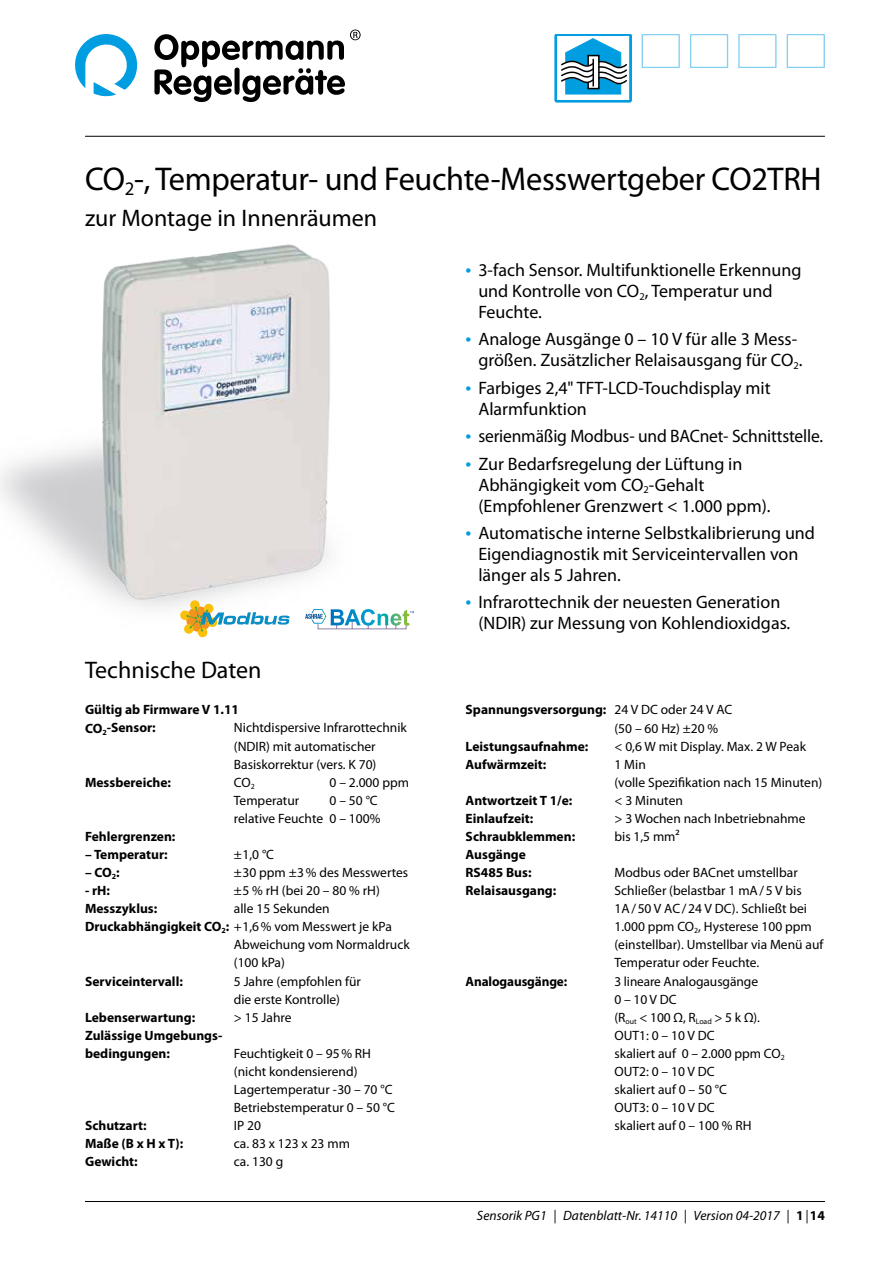
<style>
.page{position:relative;width:893px;height:1263px;background:#fff}
.page>*{position:absolute;margin:0;border:0;box-sizing:border-box;transform-origin:0 0}
.t1{font:33px "Myriad Pro";letter-spacing:-.01em;color:#000}
.t2{font:24px "Myriad Pro";color:#000}
.t3{font:18px/21px "Myriad Pro";color:#000}
.t4{font:13.5px/18px "Myriad Pro";color:#000}
.t5{font:700 13.5px/18.1px "Myriad Pro";color:#000}
.t6{font:italic 13.5px "Myriad Pro";color:#000}
.s1{font-weight:700}
.s2{font-size:21px;color:#009ee0}
.s3{font-weight:700;font-style:normal}
</style>
<div class="page">
<hr style="left:85px;top:136px;width:740px;height:1px;background:#000">
<svg style="left:690px;top:34px;width:38px;height:34px"></svg>
<svg style="left:642px;top:34px;width:38px;height:34px"></svg>
<svg style="left:738px;top:34px;width:39px;height:34px"></svg>
<svg style="left:787px;top:34px;width:38px;height:34px"></svg>
<div style="left:555px;top:34px;width:76px;height:68px;background:linear-gradient(to bottom,#eaf6fc,#e9f6fc);border-radius:2px"></div>
<div style="left:555px;top:34px;width:76px;height:68px;border:1px solid #009ee0;border-radius:2px"></div>
<div style="left:558px;top:36px;width:71px;height:63px;background:#fff;border:1px solid #fff"></div>
<svg style="left:561px;top:38px;width:67px;height:57px"></svg>
<hr style="left:85px;top:1201px;width:740px;height:1px;background:#000">
<svg style="left:75px;top:34px;width:63px;height:63px"></svg>
<svg style="left:154px;top:30px;width:207px;height:72px"></svg>
<img style="left:0;top:244px;width:330px;height:364px">
<svg style="left:180px;top:600px;width:110px;height:37px"></svg>
<svg style="left:305px;top:609px;width:109px;height:21px"></svg>
<h1 class="t1" style="left:85px;top:159px;width:738px">CO<sub>2</sub>-, Temperatur- und Feuchte-Messwertgeber CO2TRH</h1>
<h2 class="t2" style="left:85px;top:204px;width:294px">zur Montage in Innenräumen</h2>
<h2 class="t2" style="left:85px;top:655px;width:178px">Technische Daten</h2>
<p class="t5" style="left:85px;top:700px;width:156px">Gültig ab Firmware V 1.11<br>CO<sub>2</sub>-Sensor:</p>
<p class="t4" style="left:234px;top:719px;width:174px">Nichtdispersive Infrarottechnik (NDIR) mit automatischer<br>Basiskorrektur (vers. K 70)</p>
<p class="t5" style="left:85px;top:773px;width:88px">Messbereiche:</p>
<p class="t4" style="left:234px;top:773px;width:22px">CO<sub>2</sub></p>
<p class="t4" style="left:330px;top:773px;width:81px">0 – 2.000 ppm</p>
<p class="t4" style="left:234px;top:791px;width:67px">Temperatur</p>
<p class="t4" style="left:234px;top:791px;width:148px;text-align:right">0 – 50 °C<br>relative Feuchte 0 – 100%</p>
<p class="t5" style="left:85px;top:827px;width:92px">Fehlergrenzen:</p>
<p class="t5" style="left:85px;top:845px;width:84px">– Temperatur:</p>
<p class="t4" style="left:234px;top:845px;width:42px">±1,0 °C</p>
<p class="t5" style="left:85px;top:863px;width:36px">– CO<sub>2</sub>:</p>
<p class="t4" style="left:234px;top:863px;width:176px">±30 ppm ±3% des Messwertes</p>
<p class="t5" style="left:85px;top:881px;width:27px">- rH:</p>
<p class="t4" style="left:234px;top:881px;width:147px">±5 % rH (bei 20 – 80 % rH)</p>
<p class="t5" style="left:85px;top:899px;width:74px">Messzyklus:</p>
<p class="t4" style="left:234px;top:899px;width:97px">alle 15 Sekunden</p>
<p class="t4" style="left:85px;top:917px;width:308px"><span class="s1">Druckabhängigkeit CO</span><sub>2</sub><span class="s1">:</span> +1,6% vom Messwert je kPa</p>
<p class="t4" style="left:234px;top:936px;width:177px">Abweichung vom Normaldruck</p>
<p class="t4" style="left:234px;top:954px;width:52px">(100 kPa)</p>
<p class="t5" style="left:85px;top:971px;width:99px">Serviceintervall:</p>
<p class="t4" style="left:234px;top:972px;width:128px">5 Jahre (empfohlen für die erste Kontrolle)</p>
<p class="t5" style="left:85px;top:1008px;width:112px">Lebenserwartung:</p>
<p class="t4" style="left:234px;top:1008px;width:59px">&gt; 15 Jahre</p>
<p class="t5" style="left:85px;top:1026px;width:139px">Zulässige Umgebungs&shy;bedingungen:</p>
<p class="t4" style="left:234px;top:1044px;width:163px">Feuchtigkeit 0 – 95% RH (nicht kondensierend)<br>Lagertemperatur -30 – 70 °C<br>Betriebstemperatur 0 – 50 °C</p>
<p class="t5" style="left:85px;top:1116px;width:63px">Schutzart:</p>
<p class="t4" style="left:234px;top:1116px;width:29px">IP 20</p>
<p class="t5" style="left:85px;top:1134px;width:100px">Maße (B x H x T):</p>
<p class="t4" style="left:234px;top:1134px;width:118px">ca. 83 x 123 x 23 mm</p>
<p class="t5" style="left:85px;top:1152px;width:54px">Gewicht:</p>
<p class="t4" style="left:234px;top:1152px;width:51px">ca. 130 g</p>
<h3 class="t3" style="left:478px;top:259px;width:325px;text-indent:-13px"><span class="s2">•</span> 3-fach Sensor. Multifunktionelle Erkennung und Kontrolle von CO<sub>2</sub>, Temperatur und<br>Feuchte.</h3>
<h3 class="t3" style="left:478px;top:329px;width:326px;text-indent:-13px"><span class="s2">•</span> Analoge Ausgänge 0 – 10 V für alle 3 Mess&shy;größen. Zusätzlicher Relaisausgang für CO<sub>2</sub>.</h3>
<h3 class="t3" style="left:478px;top:377px;width:294px;text-indent:-13px"><span class="s2">•</span> Farbiges 2,4" TFT-LCD-Touchdisplay mit<br>Alarmfunktion</h3>
<h3 class="t3" style="left:466px;top:425px;width:359px"><span class="s2">•</span> serienmäßig Modbus- und BACnet- Schnittstelle.</h3>
<h3 class="t3" style="left:478px;top:453px;width:294px;text-indent:-13px"><span class="s2">•</span> Zur Bedarfsregelung der Lüftung in<br>Abhängigkeit vom CO<sub>2</sub>-Gehalt (Empfohlener Grenzwert &lt; 1.000 ppm).</h3>
<h3 class="t3" style="left:478px;top:522px;width:338px;text-indent:-13px"><span class="s2">•</span> Automatische interne Selbstkalibrierung und<br>Eigendiagnostik mit Serviceintervallen von länger als 5 Jahren.</h3>
<h3 class="t3" style="left:478px;top:592px;width:313px;text-indent:-13px"><span class="s2">•</span> Infrarottechnik der neuesten Generation (NDIR) zur Messung von Kohlendioxidgas.</h3>
<p class="t4" style="left:614px;top:701px;width:119px;text-indent:-149px"><span class="s1">Spannungsversorgung:</span> 24 V DC oder 24 V AC (50 – 60 Hz) ±20 %</p>
<p class="t5" style="left:466px;top:736px;width:124px">Leistungsaufnahme:</p>
<p class="t4" style="left:614px;top:737px;width:193px">&lt; 0,6 W mit Display. Max. 2 W Peak</p>
<p class="t5" style="left:466px;top:755px;width:82px">Aufwärmzeit:</p>
<p class="t4" style="left:614px;top:755px;width:209px">1 Min<br>(volle Spezifikation nach 15 Minuten)</p>
<p class="t5" style="left:466px;top:791px;width:108px">Antwortzeit T 1/e:</p>
<p class="t4" style="left:614px;top:791px;width:70px">&lt; 3 Minuten</p>
<p class="t5" style="left:466px;top:809px;width:69px">Einlaufzeit:</p>
<p class="t4" style="left:614px;top:809px;width:193px">&gt; 3 Wochen nach Inbetriebnahme</p>
<p class="t5" style="left:466px;top:827px;width:111px">Schraubklemmen:</p>
<p class="t4" style="left:614px;top:827px;width:67px">bis 1,5 mm²</p>
<p class="t5" style="left:466px;top:845px;width:67px">Ausgänge<br>RS485 Bus:</p>
<p class="t4" style="left:614px;top:863px;width:185px">Modbus oder BACnet umstellbar</p>
<p class="t5" style="left:466px;top:881px;width:92px">Relaisausgang:</p>
<p class="t4" style="left:614px;top:881px;width:210px">Schließer (belastbar 1 mA/5 V bis<br>1A/50 V AC/24 V DC). Schließt bei<br>1.000 ppm CO<sub>2</sub>, Hysterese 100 ppm (einstellbar). Umstellbar via Menü auf<br>Temperatur oder Feuchte.</p>
<p class="t5" style="left:466px;top:971px;width:103px">Analogausgänge:</p>
<p class="t4" style="left:614px;top:972px;width:172px">3 lineare Analogausgänge<br>0 – 10 V DC<br>(R<sub>out</sub> &lt; 100 Ω, R<sub>Load</sub> &gt; 5 k Ω).<br>OUT1: 0 – 10 V DC<br>skaliert auf 0 – 2.000 ppm CO<sub>2<br></sub>OUT2: 0 – 10 V DC<br>skaliert auf 0 – 50 °C<br>OUT3: 0 – 10 V DC<br>skaliert auf 0 – 100 % RH</p>
<p class="t6" style="left:477px;top:1207px;width:350px">Sensorik PG1 | Datenblatt-Nr. 14110 | Version 04-2017 | <span class="s3">1</span>|<span class="s3">14</span></p>
</div>
